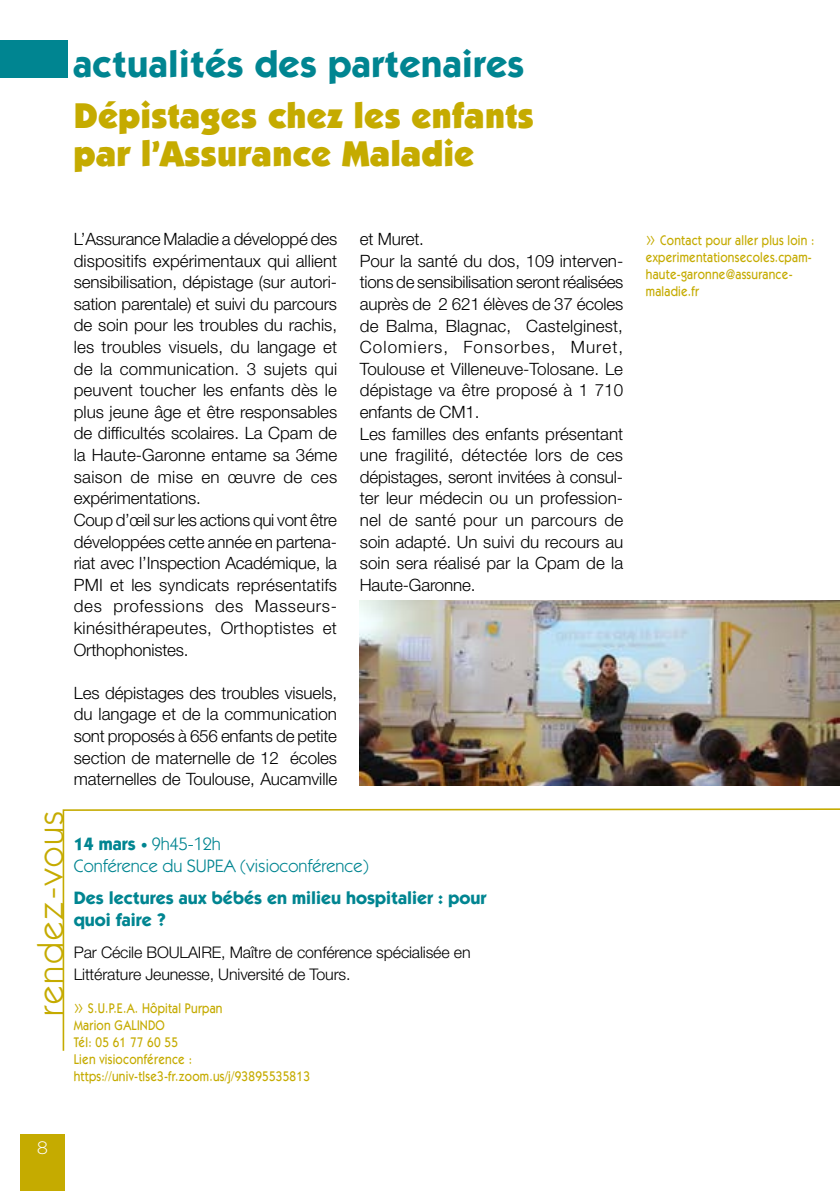
<style>
.page{position:relative;width:840px;height:1191px;background:#fff}
.page>*{position:absolute;margin:0;border:0;box-sizing:border-box;transform-origin:0 0}
.t1{font:700 38px "ITC Kabel Std";letter-spacing:.01em;color:#008591}
.t2{font:900 36px/38px "ITC Kabel Std";letter-spacing:.01em;color:#c5ab00}
.t3{font:36px "ITC Kabel Std";letter-spacing:.06em;color:#c5ab00}
.t4{font:700 18px/21.6px "ITC Kabel Std";color:#008591}
.t5{font:18px/21.6px "ITC Kabel Std";color:#008591}
.t6{font:300 18px "Gotham";color:#fff}
.t7{font:300 17px/21.6px "Helvetica Neue LT Std";color:#000}
.t8{font:300 16px/21.6px "Helvetica Neue LT Std";letter-spacing:-.01em;color:#000}
.t9{font:500 14px/16.8px "ITC Kabel Std";letter-spacing:.02em;color:#c5ab00;scale:.85 1}
.s1{font-weight:700}
.s2{font-weight:700;font-size:14px}
.s3{font-family:"Gotham";font-weight:300;font-size:22px}
</style>
<div class="page">
<svg style="left:62px;top:808px;width:777px;height:243px"></svg>
<div style="left:20px;top:1134px;width:45px;height:57px;background:#c5ab00"></div>
<div style="left:0;top:40px;width:67px;height:37px;background:#008591"></div>
<img style="left:359px;top:601px;width:480px;height:184px">
<h1 class="t1" style="left:73px;top:41px;width:452px">actualités des partenaires</h1>
<h2 class="t2" style="left:74px;top:96px;width:461px">Dépistages chez les enfants par l’Assurance Maladie</h2>
<h2 class="t3" style="left:30px;top:1016px;width:207px;rotate:-90deg">rendez-vous</h2>
<p class="t7" style="left:74px;top:228px;width:265px">L’Assurance Maladie a développé des dispositifs expérimentaux qui allient sensibilisation, dépistage (sur autori&shy;sation parentale) et suivi du parcours de soin pour les troubles du rachis, les troubles visuels, du langage et de la communication. 3 sujets qui peuvent toucher les enfants dès le plus jeune âge et être responsables de difficultés scolaires. La Cpam de la Haute-Garonne entame sa 3éme saison de mise en œuvre de ces expérimentations.<br>Coup d’œil sur les actions qui vont être développées cette année en partena&shy;riat avec l’Inspection Académique, la PMI et les syndicats représentatifs des professions des Masseurs&shy;kinésithérapeutes, Orthoptistes et Orthophonistes.</p>
<p class="t7" style="left:74px;top:681px;width:265px;text-align:justify">Les dépistages des troubles visuels, du langage et de la communication sont proposés à 656 enfants de petite section de maternelle de 12 écoles maternelles de Toulouse, Aucamville</p>
<p class="t7" style="left:359px;top:228px;width:265px">et Muret.<br>Pour la santé du dos, 109 interven&shy;tions de sensibilisation seront réalisées auprès de 2 621 élèves de 37 écoles de Balma, Blagnac, Castelginest,<br>Colomiers, Fonsorbes, Muret,<br>Toulouse et Villeneuve-Tolosane. Le dépistage va être proposé à 1 710 enfants de CM1.<br>Les familles des enfants présentant une fragilité, détectée lors de ces dépistages, seront invitées à consul&shy;ter leur médecin ou un profession&shy;nel de santé pour un parcours de soin adapté. Un suivi du recours au soin sera réalisé par la Cpam de la<br>Haute-Garonne.</p>
<p class="t5" style="left:74px;top:833px;width:296px"><span class="s1">14 mars</span> <span class="s2">•</span> 9h45-12h<br>Conférence du SUPEA (visioconférence)</p>
<p class="t4" style="left:74px;top:887px;width:414px">Des lectures aux bébés en milieu hospitalier : pour quoi faire ?</p>
<p class="t8" style="left:74px;top:941px;width:398px">Par Cécile BOULAIRE, Maître de conférence spécialisée en<br>Littérature Jeunesse, Université de Tours.</p>
<p class="t9" style="left:74px;top:1000px;width:279px"><span class="s3">»</span> S.U.P.E.A. Hôpital Purpan<br>Marion GALINDO<br>Tél: 05 61 77 60 55<br>Lien visioconférence : https://univ-tlse3-fr.zoom.us/j/93895535813</p>
<p class="t9" style="left:645px;top:232px;width:200px"><span class="s3">»</span> Contact pour aller plus loin : experimentationsecoles.cpam&shy;haute-garonne@assurance&shy;maladie.fr</p>
<p class="t6" style="left:37px;top:1136px;width:13px">8</p>
</div>
